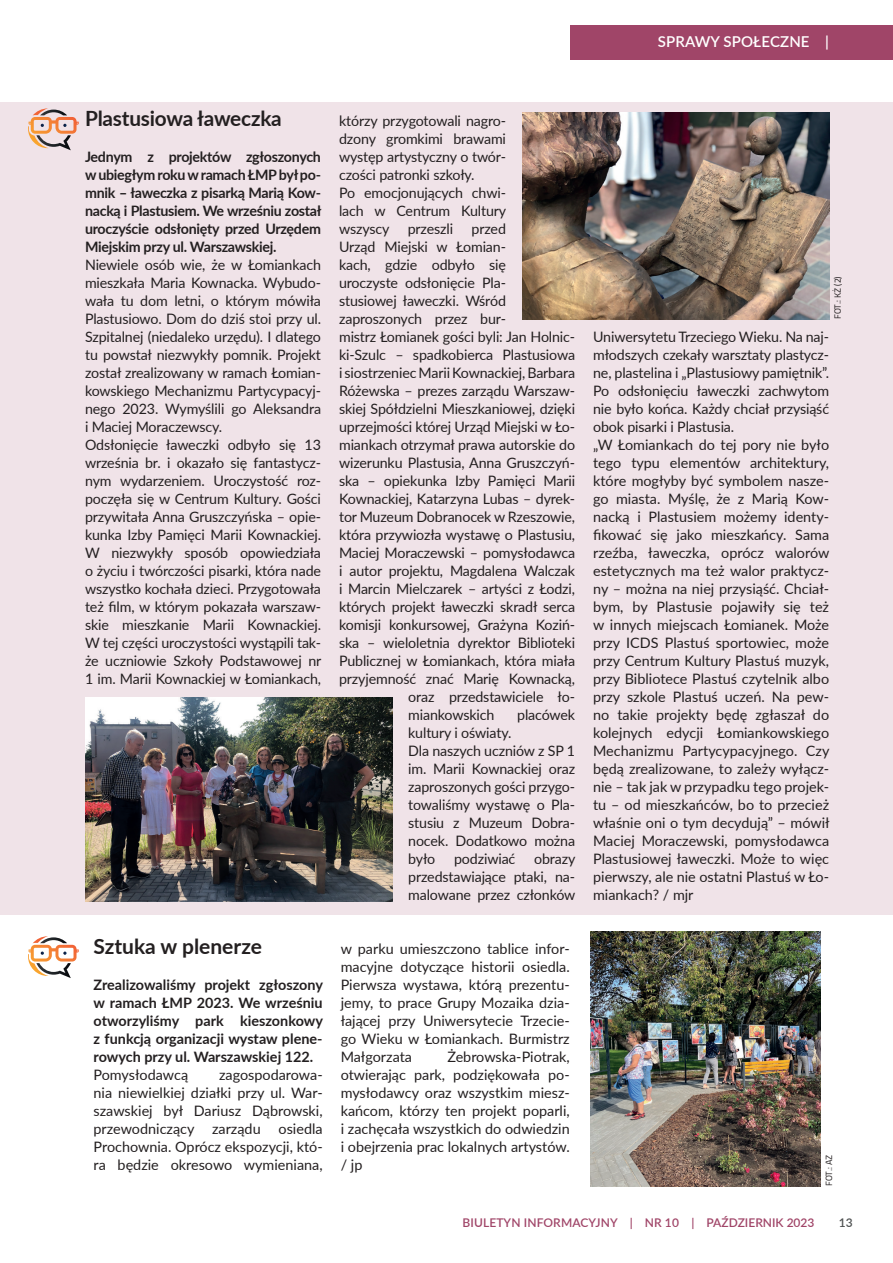
<style>
.page{position:relative;width:893px;height:1263px;background:#fff}
.page>*{position:absolute;margin:0;border:0;box-sizing:border-box;transform-origin:0 0}
.t1{font:700 21px "Lato";letter-spacing:-.01em;color:#231f20}
.t2{font:600 15px "Lato";letter-spacing:.01em;color:#fff}
.t3{font:14.4px/18px "Lato";letter-spacing:-.01em;color:#231f20;text-align:justify}
.t4{font:700 14.4px/18px "Lato";letter-spacing:-.02em;color:#231f20;text-align:justify}
.t5{font:600 12px "Lato";letter-spacing:.01em;color:#a04568}
.t6{font:600 12px "Lato";color:#4f5252}
.t7{font:9px "Titillium Text 22 L";color:#231f20}
</style>
<div class="page">
<div style="left:570px;top:26px;width:323px;height:34px;background:#a04568"></div>
<div style="left:0;top:102px;width:893px;height:812px;background:#f0e3e8"></div>
<img style="left:590px;top:931px;width:231px;height:255px">
<img style="left:522px;top:112px;width:307px;height:207px">
<img style="left:85px;top:698px;width:307px;height:204px">
<svg style="left:28px;top:936px;width:51px;height:42px"></svg>
<svg style="left:28px;top:108px;width:51px;height:42px"></svg>
<p class="t2" style="left:658px;top:31px;width:173px">SPRAWY SPOŁECZNE |</p>
<h1 class="t1" style="left:85px;top:103px;width:198px">Plastusiowa ławeczka</h1>
<p class="t4" style="left:85px;top:147px;width:238px">Jednym z projektów zgłoszonych w ubiegłym roku w ramach ŁMP był po&shy;mnik – ławeczka z pisarką Marią Kow&shy;nacką i Plastusiem. We wrześniu został uroczyście odsłonięty przed Urzędem Miejskim przy ul. Warszawskiej.</p>
<p class="t3" style="left:85px;top:255px;width:238px;text-align:left">Niewiele osób wie, że w Łomiankach mieszkała Maria Kownacka. Wybudo&shy;wała tu dom letni, o którym mówiła Plastusiowo. Dom do dziś stoi przy ul.<br>Szpitalnej (niedaleko urzędu). I dlatego tu powstał niezwykły pomnik. Projekt został zrealizowany w ramach Łomian&shy;kowskiego Mechanizmu Partycypacyj&shy;nego 2023. Wymyślili go Aleksandra i Maciej Moraczewscy.<br>Odsłonięcie ławeczki odbyło się 13 września br. i okazało się fantastycz&shy;nym wydarzeniem. Uroczystość roz&shy;poczęła się w Centrum Kultury. Gości przywitała Anna Gruszczyńska – opie&shy;kunka Izby Pamięci Marii Kownackiej.<br>W niezwykły sposób opowiedziała o życiu i twórczości pisarki, która nade wszystko kochała dzieci. Przygotowała też film, w którym pokazała warszaw&shy;skie mieszkanie Marii Kownackiej.<br>W tej części uroczystości wystąpili tak&shy;że uczniowie Szkoły Podstawowej nr 1 im. Marii Kownackiej w Łomiankach,</p>
<h1 class="t1" style="left:94px;top:931px;width:170px">Sztuka w plenerze</h1>
<p class="t4" style="left:94px;top:975px;width:231px">Zrealizowaliśmy projekt zgłoszony w ramach ŁMP 2023. We wrześniu otworzyliśmy park kieszonkowy z funkcją organizacji wystaw plene&shy;rowych przy ul. Warszawskiej 122.</p>
<p class="t3" style="left:94px;top:1065px;width:96px">Pomysłodawcą</p>
<p class="t3" style="left:94px;top:1065px;width:231px;text-indent:125px">zagospodarowa&shy;nia niewielkiej działki przy ul. War&shy;szawskiej był Dariusz Dąbrowski, przewodniczący zarządu osiedla Prochownia. Oprócz ekspozycji, któ&shy;ra będzie okresowo wymieniana,</p>
<p class="t3" style="left:339px;top:111px;width:169px;text-align:left">którzy przygotowali nagro&shy;dzony gromkimi brawami występ artystyczny o twór&shy;czości patronki szkoły.<br>Po emocjonujących chwi&shy;lach w Centrum Kultury wszyscy</p>
<p class="t3" style="left:408px;top:219px;width:47px">przeszli</p>
<p class="t3" style="left:472px;top:219px;width:36px">przed</p>
<p class="t3" style="left:339px;top:237px;width:168px">Urząd Miejski w Łomian-</p>
<p class="t3" style="left:339px;top:255px;width:168px">kach, gdzie odbyło się</p>
<p class="t3" style="left:339px;top:273px;width:168px">uroczyste odsłonięcie Pla-</p>
<p class="t3" style="left:339px;top:291px;width:168px">stusiowej ławeczki. Wśród</p>
<p class="t3" style="left:339px;top:309px;width:168px">zaproszonych przez bur-</p>
<p class="t3" style="left:339px;top:327px;width:238px">mistrz Łomianek gości byli: Jan Holnic-</p>
<p class="t3" style="left:339px;top:345px;width:237px">ki-Szulc – spadkobierca Plastusiowa</p>
<p class="t3" style="left:339px;top:363px;width:238px">i siostrzeniec Marii Kownackiej, Barbara</p>
<p class="t3" style="left:339px;top:381px;width:238px">Różewska – prezes zarządu Warszaw-</p>
<p class="t3" style="left:339px;top:399px;width:238px">skiej Spółdzielni Mieszkaniowej, dzięki</p>
<p class="t3" style="left:339px;top:417px;width:238px">uprzejmości której Urząd Miejski w Ło-</p>
<p class="t3" style="left:339px;top:435px;width:237px">miankach otrzymał prawa autorskie do</p>
<p class="t3" style="left:339px;top:453px;width:238px">wizerunku Plastusia, Anna Gruszczyń-</p>
<p class="t3" style="left:339px;top:471px;width:238px">ska – opiekunka Izby Pamięci Marii</p>
<p class="t3" style="left:339px;top:489px;width:238px">Kownackiej, Katarzyna Lubas – dyrek-</p>
<p class="t3" style="left:339px;top:507px;width:237px">tor Muzeum Dobranocek w Rzeszowie,</p>
<p class="t3" style="left:339px;top:525px;width:237px">która przywiozła wystawę o Plastusiu,</p>
<p class="t3" style="left:339px;top:543px;width:237px">Maciej Moraczewski – pomysłodawca</p>
<p class="t3" style="left:339px;top:561px;width:237px">i autor projektu, Magdalena Walczak</p>
<p class="t3" style="left:339px;top:579px;width:238px">i Marcin Mielczarek – artyści z Łodzi,</p>
<p class="t3" style="left:339px;top:597px;width:237px">których projekt ławeczki skradł serca</p>
<p class="t3" style="left:339px;top:615px;width:238px">komisji konkursowej, Grażyna Koziń-</p>
<p class="t3" style="left:339px;top:633px;width:238px">ska – wieloletnia dyrektor Biblioteki</p>
<p class="t3" style="left:339px;top:651px;width:237px">Publicznej w Łomiankach, która miała</p>
<p class="t3" style="left:339px;top:669px;width:237px">przyjemność znać Marię Kownacką,</p>
<p class="t3" style="left:408px;top:687px;width:168px">oraz przedstawiciele ło-</p>
<p class="t3" style="left:408px;top:705px;width:88px">miankowskich</p>
<p class="t3" style="left:517px;top:705px;width:59px">placówek</p>
<p class="t3" style="left:408px;top:723px;width:168px;text-align:left">kultury i oświaty.<br>Dla naszych uczniów z SP 1 im. Marii Kownackiej oraz zaproszonych gości przygo&shy;towaliśmy wystawę o Pla&shy;stusiu z Muzeum Dobra&shy;nocek. Dodatkowo można było</p>
<p class="t3" style="left:408px;top:849px;width:169px;text-indent:126px">obrazy przedstawiające ptaki, na&shy;malowane przez członków</p>
<p class="t3" style="left:454px;top:849px;width:63px">podziwiać</p>
<p class="t3" style="left:341px;top:939px;width:231px">w parku umieszczono tablice infor&shy;macyjne dotyczące historii osiedla.<br>Pierwsza wystawa, którą prezentu&shy;jemy, to prace Grupy Mozaika dzia&shy;łającej przy Uniwersytecie Trzecie&shy;go Wieku w Łomiankach. Burmistrz Małgorzata</p>
<p class="t3" style="left:341px;top:1047px;width:231px;text-indent:107px">Żebrowska-Piotrak, otwierając park, podziękowała po&shy;mysłodawcy oraz wszystkim miesz&shy;kańcom, którzy ten projekt poparli, i zachęcała wszystkich do odwiedzin i obejrzenia prac lokalnych artystów. / jp</p>
<p class="t7" style="left:831px;top:319px;width:45px;rotate:-90deg">FOT.: KŻ (2)</p>
<p class="t3" style="left:593px;top:327px;width:238px;text-align:left">Uniwersytetu Trzeciego Wieku. Na naj&shy;młodszych czekały warsztaty plastycz&shy;ne, plastelina i „Plastusiowy pamiętnik”.<br>Po odsłonięciu ławeczki zachwytom nie było końca. Każdy chciał przysiąść obok pisarki i Plastusia.<br>„W Łomiankach do tej pory nie było tego typu elementów architektury, które mogłyby być symbolem nasze&shy;go miasta. Myślę, że z Marią Kow&shy;nacką i Plastusiem możemy identy&shy;fikować się jako mieszkańcy. Sama rzeźba, ławeczka, oprócz walorów estetycznych ma też walor praktycz&shy;ny – można na niej przysiąść. Chciał&shy;bym, by Plastusie pojawiły się też w innych miejscach Łomianek. Może przy ICDS Plastuś sportowiec, może przy Centrum Kultury Plastuś muzyk, przy Bibliotece Plastuś czytelnik albo przy szkole Plastuś uczeń. Na pew&shy;no takie projekty będę zgłaszał do kolejnych edycji Łomiankowskiego Mechanizmu Partycypacyjnego. Czy będą zrealizowane, to zależy wyłącz&shy;nie – tak jak w przypadku tego projek&shy;tu – od mieszkańców, bo to przecież właśnie oni o tym decydują” – mówił Maciej Moraczewski, pomysłodawca Plastusiowej ławeczki. Może to więc pierwszy, ale nie ostatni Plastuś w Ło&shy;miankach? / mjr</p>
<p class="t7" style="left:822px;top:1186px;width:33px;rotate:-90deg">FOT.: AZ</p>
<p class="t5" style="left:462px;top:1213px;width:353px">BIULETYN INFORMACYJNY | NR 10 | PAŹDZIERNIK 2023</p>
<p class="t6" style="left:839px;top:1213px;width:15px">13</p>
</div>
